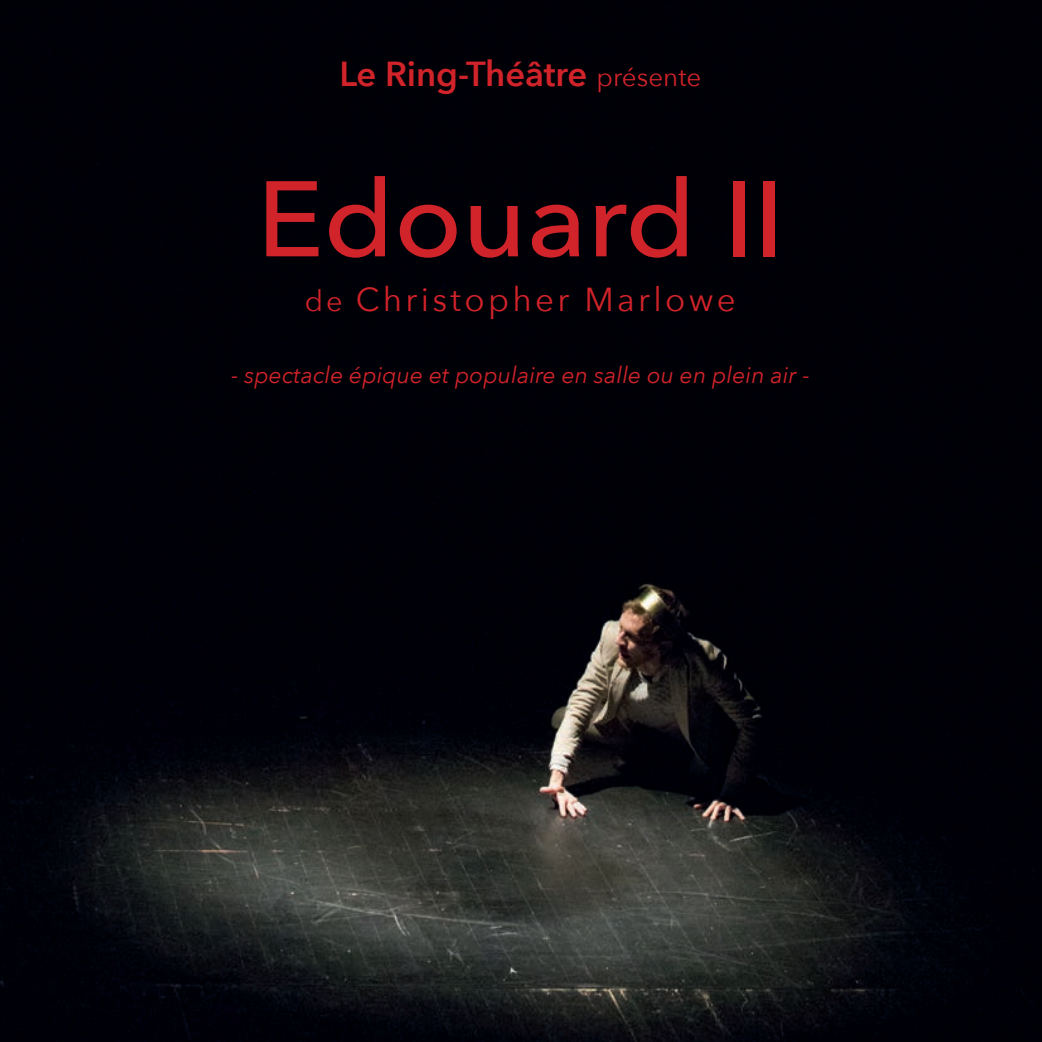
<style>
.page{position:relative;width:1042px;height:1042px;background:#fff}
.page>*{position:absolute;margin:0;border:0;box-sizing:border-box;transform-origin:0 0}
.Titre_principal{font:500 106.05px "Avenir Next";color:#d1232a;scale:1.05 1}
.Titre_principal-2{font:600 34.65px "Avenir Next";letter-spacing:-.005em;color:#d1232a}
.Titre_principal-3{font:33.25px "Avenir Next";letter-spacing:.1em;color:#d1232a}
.Sous-titre{font:italic 23.1px "Avenir Next";color:#d1232a}
.s1{font-weight:400;font-size:26.07px}
.s2{font-size:28.88px}
</style>
<div class="page">
<img style="left:0;top:0;width:1042px;height:1042px">
<p class="Titre_principal-2" style="left:339px;top:44px;width:363px">Le Ring-Théâtre <span class="s1">présente</span></p>
<p class="Titre_principal" style="left:257px;top:129px;width:503px">Edouard II</p>
<p class="Titre_principal-3" style="left:305px;top:271px;width:432px"><span class="s2">de</span> Christopher Marlowe</p>
<p class="Sous-titre" style="left:231px;top:355px;width:580px">- spectacle épique et populaire en salle ou en plein air -</p>
</div>
